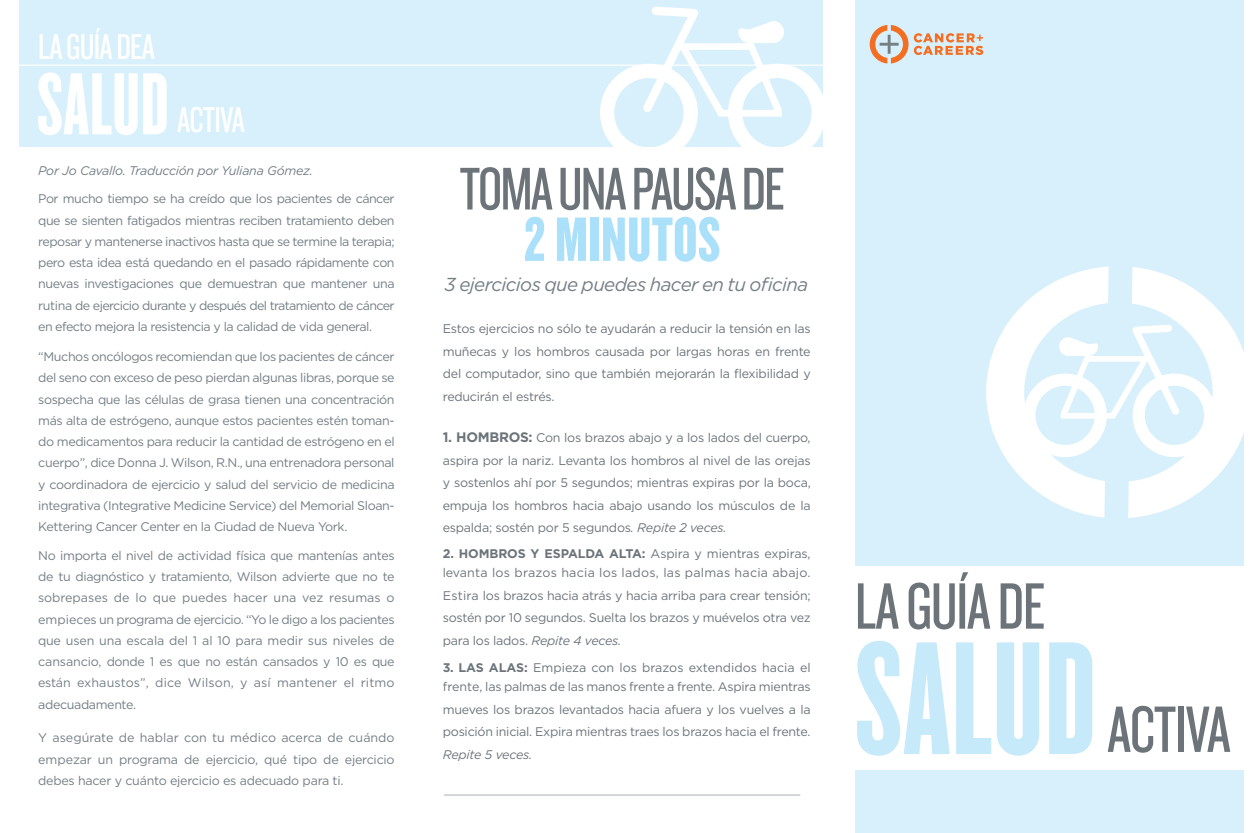
<style>
.page{position:relative;width:1260px;height:833px;background:#fff}
.page>*{position:absolute;margin:0;border:0;box-sizing:border-box;transform-origin:0 0}
.t1{font:167.5px "Knockout HTF67 Full Bantamwt";letter-spacing:.01em;color:#c6eafa}
.t2{font:91.5px "Knockout HTF67 Full Bantamwt";letter-spacing:.01em;color:#fff}
.t3{font:68px "Knockout HTF28 Junior Featherwt";letter-spacing:-.02em;color:#6c747a}
.t4{font:65px "Knockout HTF68 Full Featherwt";letter-spacing:.01em;color:#aae0f9}
.t5{font:62.5px "Knockout HTF28 Junior Featherwt";letter-spacing:-.03em;color:#6c747a}
.t6{font:37.25px "Knockout HTF28 Junior Featherwt";letter-spacing:-.02em;color:#fff}
.t7{font:italic 18.75px "Gotham";letter-spacing:-.03em;color:#747e84}
.t8{font:12.5px/21.2px "Gotham";letter-spacing:-.03em;color:#747e84;text-align:justify}
.t9{font:12.5px/22.5px "Gotham";letter-spacing:-.02em;color:#6c747a;text-align:justify}
.t10{font:12.5px/18.8px "Gotham";letter-spacing:.02em;color:#6c747a}
.t11{font:italic 12.5px "Gotham";letter-spacing:-.02em;color:#747e84}
.t12{font:italic 12.5px "Gotham";letter-spacing:-.02em;color:#6c747a}
.s1{font-weight:700;font-size:13.75px}
.s2{font-style:italic}
.s3{font-weight:700}
</style>
<div class="page">
<div style="left:855px;top:0;width:389px;height:832px;background:#d7f0fb"></div>
<div style="left:826px;top:566px;width:434px;height:203px;background:#fff"></div>
<hr style="left:870px;top:70px;width:113px;height:1px;background:#747e84">
<svg style="left:870px;top:25px;width:113px;height:38px"></svg>
<div style="left:20px;top:0;width:803px;height:146px;background:#d7f0fb"></div>
<hr style="left:11px;top:65px;width:812px;height:1px;background:#fff">
<hr style="left:444px;top:794px;width:356px;height:1px;background:#a9b0b6">
<svg style="left:600px;top:7px;width:223px;height:140px"></svg>
<svg style="left:986px;top:266px;width:258px;height:252px"></svg>
<h3 class="t6" style="left:38px;top:28px;width:118px">LA GUÍA DEA</h3>
<h2 class="t2" style="left:37px;top:58px;width:133px">SALUD</h2>
<h3 class="t6" style="left:177px;top:101px;width:69px">ACTIVA</h3>
<p class="t11" style="left:38px;top:162px;width:276px">Por Jo Cavallo. Traducción por Yuliana Gómez.</p>
<p class="t8" style="left:38px;top:188px;width:358px">Por mucho tiempo se ha creído que los pacientes de cáncer que se sienten fatigados mientras reciben tratamiento deben reposar y mantenerse inactivos hasta que se termine la terapia; pero esta idea está quedando en el pasado rápidamente con nuevas investigaciones que demuestran que mantener una rutina de ejercicio durante y después del tratamiento de cáncer en efecto mejora la resistencia y la calidad de vida general.</p>
<p class="t8" style="left:38px;top:345px;width:358px">“Muchos oncólogos recomiendan que los pacientes de cáncer del seno con exceso de peso pierdan algunas libras, porque se sospecha que las células de grasa tienen una concentración más alta de estrógeno, aunque estos pacientes estén toman&shy;do medicamentos para reducir la cantidad de estrógeno en el cuerpo”, dice Donna J. Wilson, R.N., una entrenadora personal y coordinadora de ejercicio y salud del servicio de medicina integrativa (Integrative Medicine Service) del Memorial Sloan-Kettering Cancer Center en la Ciudad de Nueva York.</p>
<p class="t8" style="left:38px;top:544px;width:358px">No importa el nivel de actividad física que mantenías antes de tu diagnóstico y tratamiento, Wilson advierte que no te sobrepases de lo que puedes hacer una vez resumas o empieces un programa de ejercicio. “Yo le digo a los pacientes que usen una escala del 1 al 10 para medir sus niveles de cansancio, donde 1 es que no están cansados y 10 es que están exhaustos”, dice Wilson, y así mantener el ritmo adecuadamente.</p>
<p class="t8" style="left:38px;top:727px;width:358px">Y asegúrate de hablar con tu médico acerca de cuándo empezar un programa de ejercicio, qué tipo de ejercicio debes hacer y cuánto ejercicio es adecuado para ti.</p>
<h3 class="t5" style="left:460px;top:158px;width:327px">TOMA UNA PAUSA DE</h3>
<h3 class="t4" style="left:524px;top:206px;width:198px">2 MINUTOS</h3>
<h3 class="t7" style="left:445px;top:272px;width:365px">3 ejercicios que puedes hacer en tu oficina</h3>
<p class="t9" style="left:443px;top:317px;width:369px">Estos ejercicios no sólo te ayudarán a reducir la tensión en las muñecas y los hombros causada por largas horas en frente del computador, sino que también mejorarán la flexibilidad y reducirán el estrés.</p>
<p class="t9" style="left:443px;top:426px;width:369px"><span class="s1">1. HOMBROS:</span> Con los brazos abajo y a los lados del cuerpo, aspira por la nariz. Levanta los hombros al nivel de las orejas y sostenlos ahí por 5 segundos; mientras expiras por la boca, empuja los hombros hacia abajo usando los músculos de la espalda; sostén por 5 segundos<span class="s2">. Repite 2 veces.</span></p>
<p class="t10" style="left:443px;top:544px;width:369px"><span class="s3">2. HOMBROS Y ESPALDA ALTA:</span> Aspira y mientras expiras, levanta los brazos hacia los lados, las palmas hacia abajo.</p>
<p class="t9" style="left:443px;top:583px;width:369px">Estira los brazos hacia atrás y hacia arriba para crear tensión; sostén por 10 segundos. Suelta los brazos y muévelos otra vez para los lados. <span class="s2">Repite 4 veces.</span></p>
<p class="t9" style="left:443px;top:658px;width:369px;line-height:18.8px"><span class="s3">3. LAS ALAS:</span> Empieza con los brazos extendidos hacia el frente, las palmas de las manos frente a frente. Aspira mientras</p>
<p class="t9" style="left:443px;top:697px;width:369px">mueves los brazos levantados hacia afuera y los vuelves a la posición inicial. Expira mientras traes los brazos hacia el frente.</p>
<p class="t12" style="left:443px;top:746px;width:91px">Repite 5 veces.</p>
<h3 class="t3" style="left:855px;top:572px;width:192px">LA GUÍA DE</h3>
<h1 class="t1" style="left:855px;top:614px;width:242px">SALUD</h1>
<h3 class="t3" style="left:1107px;top:695px;width:125px">ACTIVA</h3>
</div>
